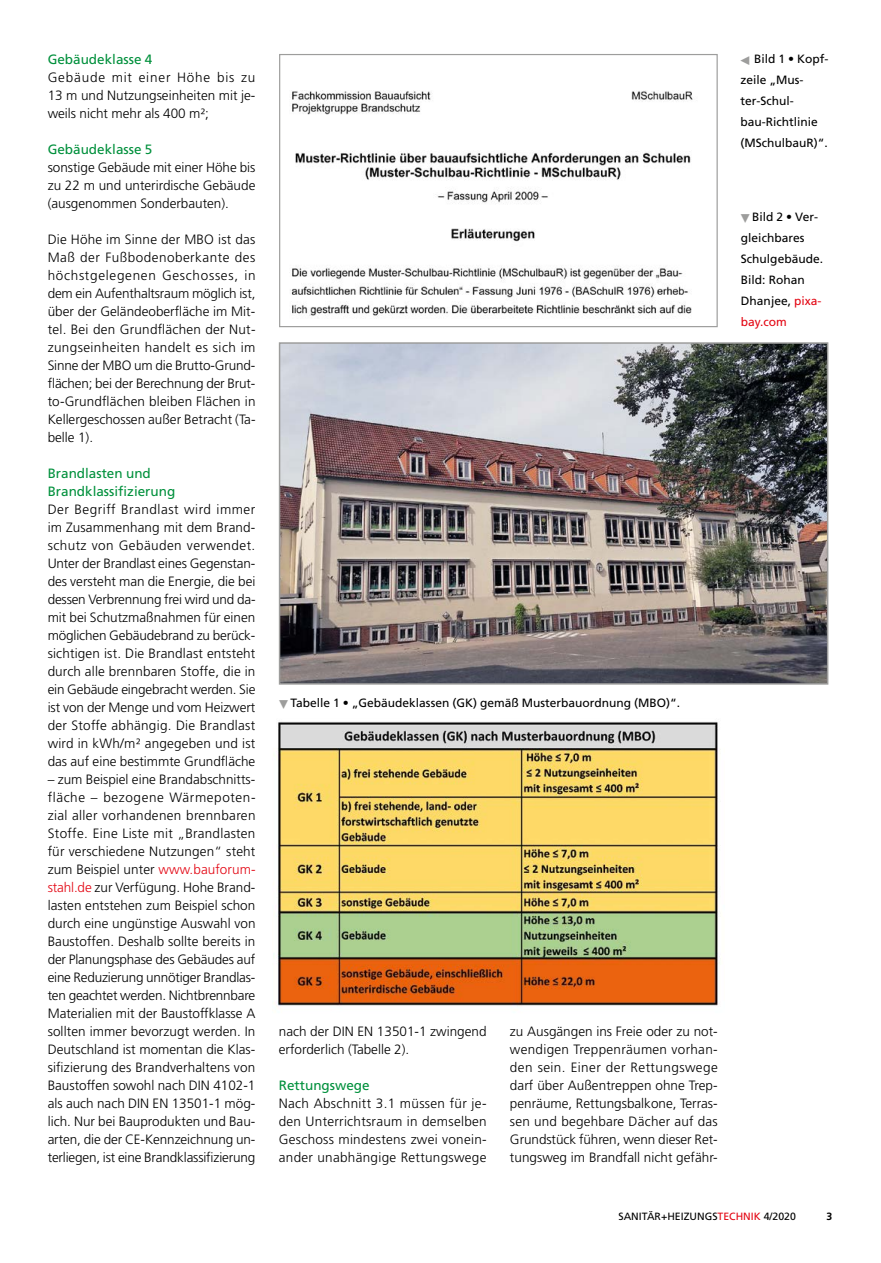
<style>
.page{position:relative;width:881px;height:1263px;background:#fff}
.page>*{position:absolute;margin:0;border:0;box-sizing:border-box;transform-origin:0 0}
.t1{font:300 13.5px/18px "Frutiger LT Std";color:#000;text-align:justify}
.t2{font:13.5px/18px "Frutiger LT Std";color:#00903c}
.t3{font:12px/21px "Frutiger LT Std";color:#000}
.t4{font:10.5px "Frutiger LT Std";color:#000}
.t5{font:700 10.5px "Frutiger LT Std";color:#000}
.s1{color:#e30613}
.s2{font-family:"Universal Std Newswith Comm Pi";font-size:9px;color:#9d9d9c}
</style>
<div class="page">
<img style="left:290px;top:90px;width:403px;height:227px">
<div style="left:279px;top:54px;width:438px;height:273px;border:1px solid #9d9d9c"></div>
<img style="left:281px;top:344px;width:545px;height:339px">
<img style="left:273px;top:721px;width:447px;height:289px">
<p class="t2" style="left:48px;top:50px;width:106px">Gebäudeklasse 4</p>
<p class="t1" style="left:48px;top:68px;width:209px">Gebäude mit einer Höhe bis zu 13 m und Nutzungseinheiten mit je&shy;weils nicht mehr als 400 m²;</p>
<p class="t2" style="left:48px;top:140px;width:106px">Gebäudeklasse 5</p>
<p class="t1" style="left:48px;top:158px;width:209px">sonstige Gebäude mit einer Höhe bis zu 22 m und unterirdische Gebäude (ausgenommen Sonderbauten).</p>
<p class="t1" style="left:48px;top:230px;width:209px">Die Höhe im Sinne der MBO ist das Maß der Fußbodenoberkante des höchstgelegenen Geschosses, in dem ein Aufenthaltsraum möglich ist, über der Geländeoberfläche im Mit&shy;tel. Bei den Grundflächen der Nut&shy;zungseinheiten handelt es sich im Sinne der MBO um die Brutto-Grund&shy;flächen; bei der Berechnung der Brut&shy;to-Grundflächen bleiben Flächen in Kellergeschossen außer Betracht (Ta&shy;belle 1).</p>
<p class="t2" style="left:48px;top:464px;width:129px">Brandlasten und<br>Brandklassifizierung</p>
<p class="t1" style="left:48px;top:500px;width:209px">Der Begriff Brandlast wird immer im Zusammenhang mit dem Brand&shy;schutz von Gebäuden verwendet.<br>Unter der Brandlast eines Gegenstan&shy;des versteht man die Energie, die bei dessen Verbrennung frei wird und da&shy;mit bei Schutzmaßnahmen für einen möglichen Gebäudebrand zu berück&shy;sichtigen ist. Die Brandlast entsteht durch alle brennbaren Stoffe, die in ein Gebäude eingebracht werden. Sie ist von der Menge und vom Heizwert der Stoffe abhängig. Die Brandlast wird in kWh/m² angegeben und ist das auf eine bestimmte Grundfläche</p>
<p class="t1" style="left:48px;top:770px;width:209px">– zum Beispiel eine Brandabschnitts&shy;fläche – bezogene Wärmepoten&shy;zial aller vorhandenen brennbaren Stoffe. Eine Liste mit „Brandlasten für verschiedene Nutzungen“ steht zum Beispiel unter <span class="s1">www.bauforum&shy;stahl.de</span> zur Verfügung. Hohe Brand&shy;lasten entstehen zum Beispiel schon durch eine ungünstige Auswahl von Baustoffen. Deshalb sollte bereits in der Planungsphase des Gebäudes auf eine Reduzierung unnötiger Brandlas&shy;ten geachtet werden. Nichtbrennbare Materialien mit der Baustoffklasse A sollten immer bevorzugt werden. In Deutschland ist momentan die Klas&shy;sifizierung des Brandverhaltens von Baustoffen sowohl nach DIN 4102-1 als auch nach DIN EN 13501-1 mög&shy;lich. Nur bei Bauprodukten und Bau&shy;arten, die der CE-Kennzeichnung un&shy;terliegen, ist eine Brandklassifizierung</p>
<p class="t3" style="left:740px;top:48px;width:89px"><span class="s2">◀</span> Bild 1 • Kopf&shy;zeile „Mus&shy;ter-Schul&shy;bau-Richtlinie (MSchulbauR)“.</p>
<p class="t3" style="left:740px;top:206px;width:84px"><span class="s2">▼</span> Bild 2 • Ver&shy;gleichbares<br>Schulgebäude.<br>Bild: Rohan<br>Dhanjee, <span class="s1">pixa&shy;bay.com</span></p>
<p class="t3" style="left:279px;top:693px;width:402px"><span class="s2">▼</span> Tabelle 1 • „Gebäudeklassen (GK) gemäß Musterbauordnung (MBO)“.</p>
<p class="t1" style="left:279px;top:1022px;width:209px">nach der DIN EN 13501-1 zwingend erforderlich (Tabelle 2).</p>
<p class="t2" style="left:279px;top:1076px;width:92px">Rettungswege</p>
<p class="t1" style="left:279px;top:1094px;width:209px">Nach Abschnitt 3.1 müssen für je&shy;den Unterrichtsraum in demselben Geschoss mindestens zwei vonein&shy;ander unabhängige Rettungswege</p>
<p class="t1" style="left:510px;top:1022px;width:209px">zu Ausgängen ins Freie oder zu not&shy;wendigen Treppenräumen vorhan&shy;den sein. Einer der Rettungswege darf über Außentreppen ohne Trep&shy;penräume, Rettungsbalkone, Terras&shy;sen und begehbare Dächer auf das Grundstück führen, wenn dieser Ret&shy;tungsweg im Brandfall nicht gefähr-</p>
<p class="t4" style="left:618px;top:1210px;width:179px">SANITÄR+HEIZUNGS<span class="s1">TECHNIK</span> 4/2020</p>
<p class="t5" style="left:826px;top:1210px;width:7px">3</p>
</div>
